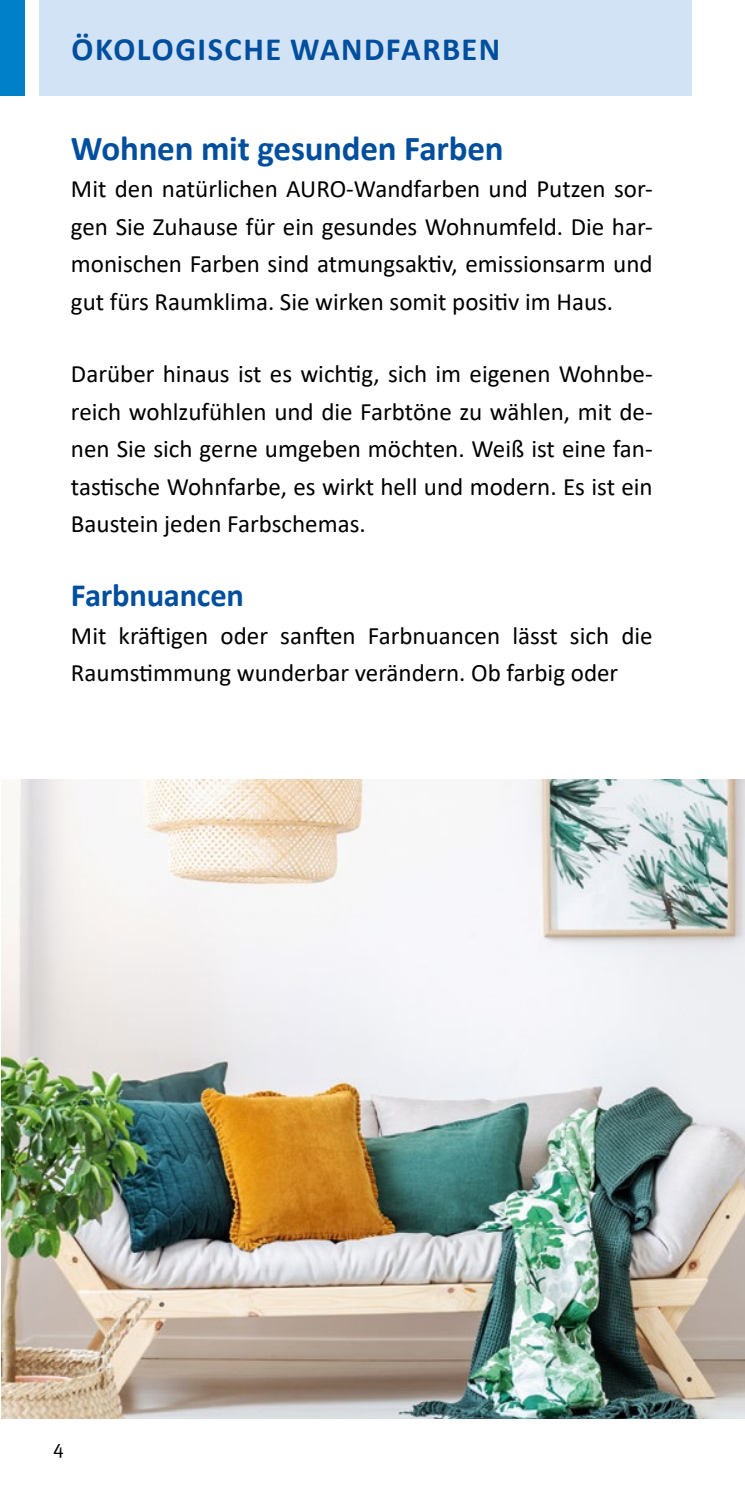
<style>
.page{position:relative;width:745px;height:1489px;background:#fff}
.page>*{position:absolute;margin:0;border:0;box-sizing:border-box;transform-origin:0 0}
.t1{font:700 35px "Calibri";letter-spacing:-.005em;color:#004e9e}
.t2{font:700 32.5px "Calibri";letter-spacing:.04em;color:#004e9e}
.t3{font:700 32.5px "Calibri";letter-spacing:-.005em;color:#004e9e}
.t4{font:25px/37.5px "Calibri";color:#000;text-align:justify}
.t5{font:20px "Meta Normal";color:#000}
</style>
<div class="page">
<div style="left:39px;top:0;width:652px;height:96px;background:#d3e3f6"></div>
<div style="left:0;top:0;width:25px;height:96px;background:#0080c8"></div>
<img style="left:1px;top:780px;width:743px;height:637px">
<h2 class="t2" style="left:72px;top:26px;width:430px">ÖKOLOGISCHE WANDFARBEN</h2>
<h1 class="t1" style="left:71px;top:123px;width:434px">Wohnen mit gesunden Farben</h1>
<p class="t4" style="left:71px;top:169px;width:583px">Mit den natürlichen AURO-Wandfarben und Putzen sor&shy;gen Sie Zuhause für ein gesundes Wohnumfeld. Die har&shy;monischen Farben sind atmungsaktiv, emissionsarm und gut fürs Raumklima. Sie wirken somit positiv im Haus.</p>
<p class="t4" style="left:71px;top:354px;width:583px">Darüber hinaus ist es wichtig, sich im eigenen Wohnbe&shy;reich wohlzufühlen und die Farbtöne zu wählen, mit de&shy;nen Sie sich gerne umgeben möchten. Weiß ist eine fan&shy;tastische Wohnfarbe, es wirkt hell und modern. Es ist ein Baustein jeden Farbschemas.</p>
<h2 class="t3" style="left:71px;top:572px;width:174px">Farbnuancen</h2>
<p class="t4" style="left:71px;top:616px;width:583px">Mit kräftigen oder sanften Farbnuancen lässt sich die<br>Raumstimmung wunderbar verändern. Ob farbig oder</p>
<p class="t5" style="left:53px;top:1435px;width:12px">4</p>
</div>
